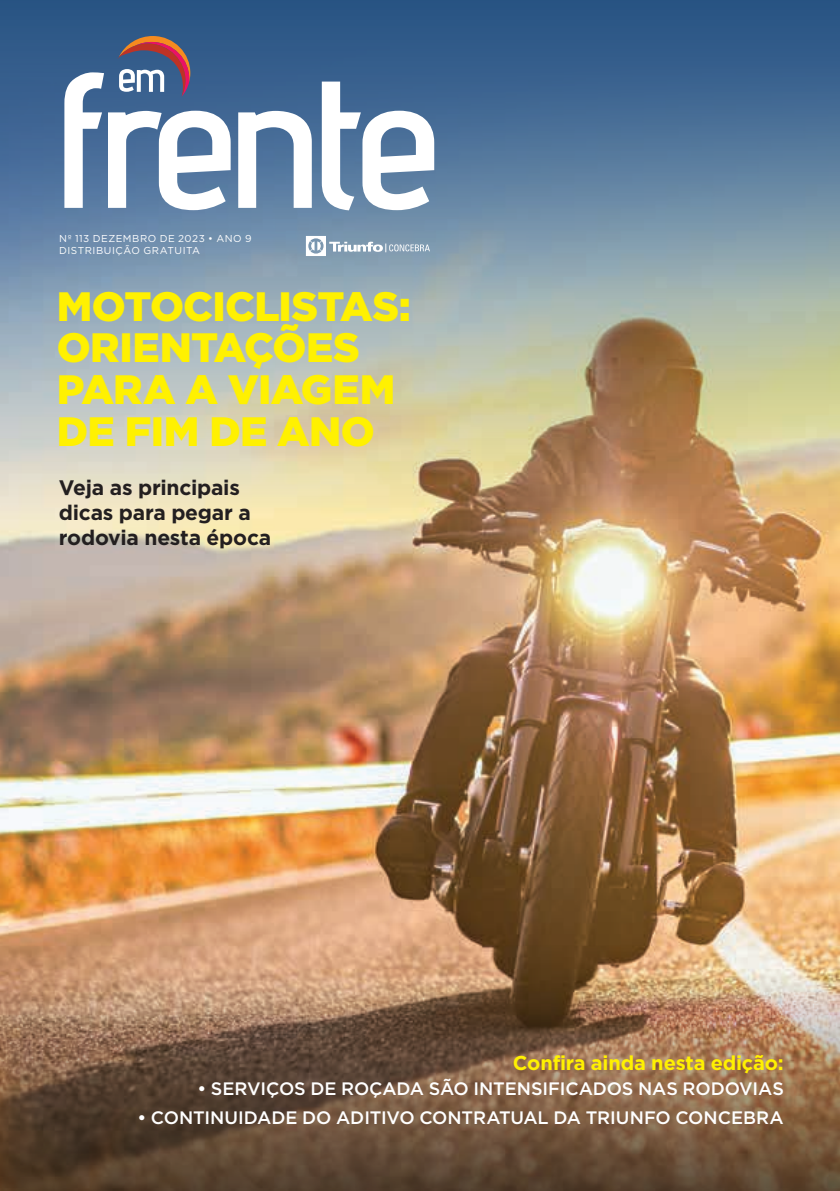
<style>
.page{position:relative;width:840px;height:1191px;background:#fff}
.page>*{position:absolute;margin:0;border:0;box-sizing:border-box;transform-origin:0 0}
.t1{font:900 41px/41.8px "Gotham";letter-spacing:-.015em;color:#fff101}
.t2{font:700 21px/25.2px "Gotham";letter-spacing:-.01em;color:#231f20}
.t3{font:700 20px "Gotham";letter-spacing:-.01em;color:#fff101}
.t4{font:500 18px "Gotham";letter-spacing:-.005em;color:#fff}
.t5{font:10px/12px "Gotham";letter-spacing:.055em;color:#fff}
</style>
<div class="page">
<img style="left:0;top:785px;width:839px;height:160px">
<svg style="left:0;top:945px;width:839px;height:246px;background:#88684e"></svg>
<img style="left:0;top:0;width:839px;height:785px">
<svg style="left:238px;top:111px;width:73px;height:97px"></svg>
<svg style="left:321px;top:82px;width:113px;height:128px"></svg>
<svg style="left:64px;top:36px;width:166px;height:174px"></svg>
<svg style="left:306px;top:236px;width:123px;height:20px"></svg>
<p class="t5" style="left:59px;top:232px;width:194px">Nº 113 DEZEMBRO DE 2023 • ANO 9<br>DISTRIBUIÇÃO GRATUITA</p>
<h1 class="t1" style="left:57px;top:285px;width:355px">MOTOCICLISTAS:<br>ORIENTAÇÕES<br>PARA A VIAGEM<br>DE FIM DE ANO</h1>
<p class="t2" style="left:59px;top:475px;width:214px">Veja as principais dicas para pegar a rodovia nesta época</p>
<p class="t3" style="left:512px;top:1049px;width:272px">Confira ainda nesta edição:</p>
<p class="t4" style="left:197px;top:1076px;width:587px">• SERVIÇOS DE ROÇADA SÃO INTENSIFICADOS NAS RODOVIAS</p>
<p class="t4" style="left:137px;top:1106px;width:647px">• CONTINUIDADE DO ADITIVO CONTRATUAL DA TRIUNFO CONCEBRA</p>
</div>
